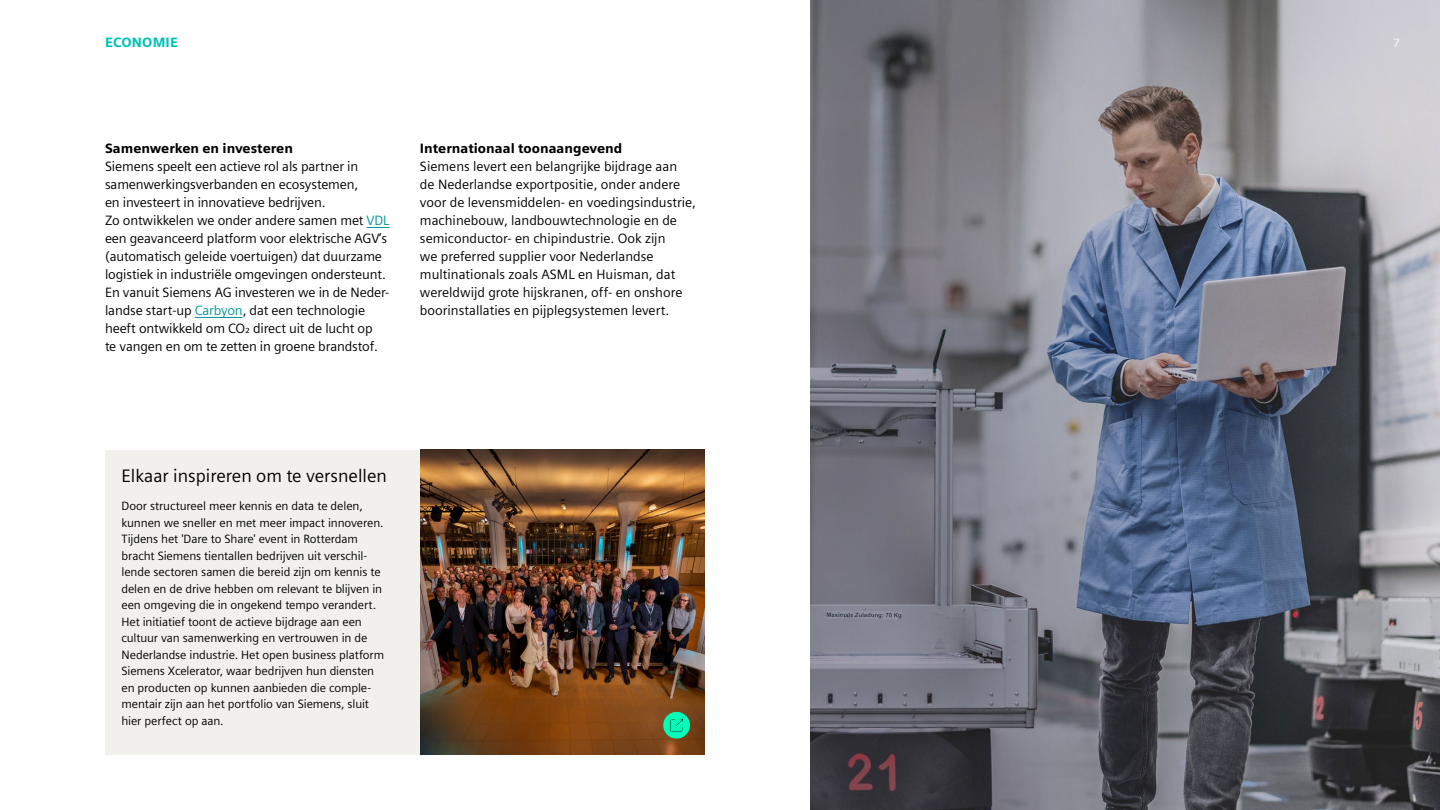
<style>
.page{position:relative;width:1440px;height:810px;background:#fff}
.page>*{position:absolute;margin:0;border:0;box-sizing:border-box;transform-origin:0 0}
.t1{font:18px "Siemens Sans";color:#000}
.t2{font:13.5px/18px "Siemens Sans";letter-spacing:-.01em;color:#000}
.t3{font:900 13.5px "Siemens Sans";color:#000}
.t4{font:900 13.5px "Siemens Sans";letter-spacing:.015em;color:#00c1b6}
.t5{font:12px/16.5px "Siemens Sans";letter-spacing:-.01em;color:#000}
.t6{font:12px "Siemens Sans Global";color:#fff}
.s1{color:#099}
</style>
<div class="page">
<svg style="left:367px;top:227px;width:23px;height:1px"></svg>
<hr style="left:195px;top:317px;width:48px;height:1px;background:#099">
<img style="left:810px;top:0;width:630px;height:810px">
<div style="left:105px;top:450px;width:600px;height:305px;background:#f1f0ec"></div>
<img style="left:420px;top:450px;width:285px;height:305px">
<div style="left:663px;top:712px;width:27px;height:27px;background:#00ffb9;border-radius:50%"></div>
<svg style="left:669px;top:718px;width:14px;height:14px"></svg>
<p class="t4" style="left:105px;top:35px;width:75px">ECONOMIE</p>
<p class="t3" style="left:105px;top:140px;width:190px">Samenwerken en investeren</p>
<p class="t2" style="left:105px;top:157px;width:286px">Siemens speelt een actieve rol als partner in samenwerkingsverbanden en ecosystemen,<br>en investeert in innovatieve bedrijven.<br>Zo ontwikkelen we onder andere samen met <span class="s1">VDL </span>een geavanceerd platform voor elektrische AGV’s (automatisch geleide voertuigen) dat duurzame logistiek in industriële omgevingen ondersteunt.<br>En vanuit Siemens AG investeren we in de Neder&shy;landse start-up <span class="s1">Carbyon</span>, dat een technologie heeft ontwikkeld om CO₂ direct uit de lucht op<br>te vangen en om te zetten in groene brandstof.</p>
<p class="t3" style="left:420px;top:140px;width:204px">Internationaal toonaangevend</p>
<p class="t2" style="left:420px;top:157px;width:278px">Siemens levert een belangrijke bijdrage aan<br>de Nederlandse exportpositie, onder andere voor de levensmiddelen- en voedingsindustrie, machinebouw, landbouwtechnologie en de semiconductor- en chipindustrie. Ook zijn<br>we preferred supplier voor Nederlandse multinationals zoals ASML en Huisman, dat wereldwijd grote hijskranen, off- en onshore boorinstallaties en pijplegsystemen levert.</p>
<h1 class="t1" style="left:121px;top:465px;width:267px">Elkaar inspireren om te versnellen</h1>
<p class="t5" style="left:121px;top:498px;width:264px">Door structureel meer kennis en data te delen, kunnen we sneller en met meer impact innoveren.<br>Tijdens het 'Dare to Share' event in Rotterdam bracht Siemens tientallen bedrijven uit verschil&shy;lende sectoren samen die bereid zijn om kennis te delen en de drive hebben om relevant te blijven in een omgeving die in ongekend tempo verandert.<br>Het initiatief toont de actieve bijdrage aan een cultuur van samenwerking en vertrouwen in de Nederlandse industrie. Het open business platform Siemens Xcelerator, waar bedrijven hun diensten en producten op kunnen aanbieden die comple&shy;mentair zijn aan het portfolio van Siemens, sluit hier perfect op aan.</p>
<p class="t6" style="left:1393px;top:36px;width:8px">7</p>
</div>
